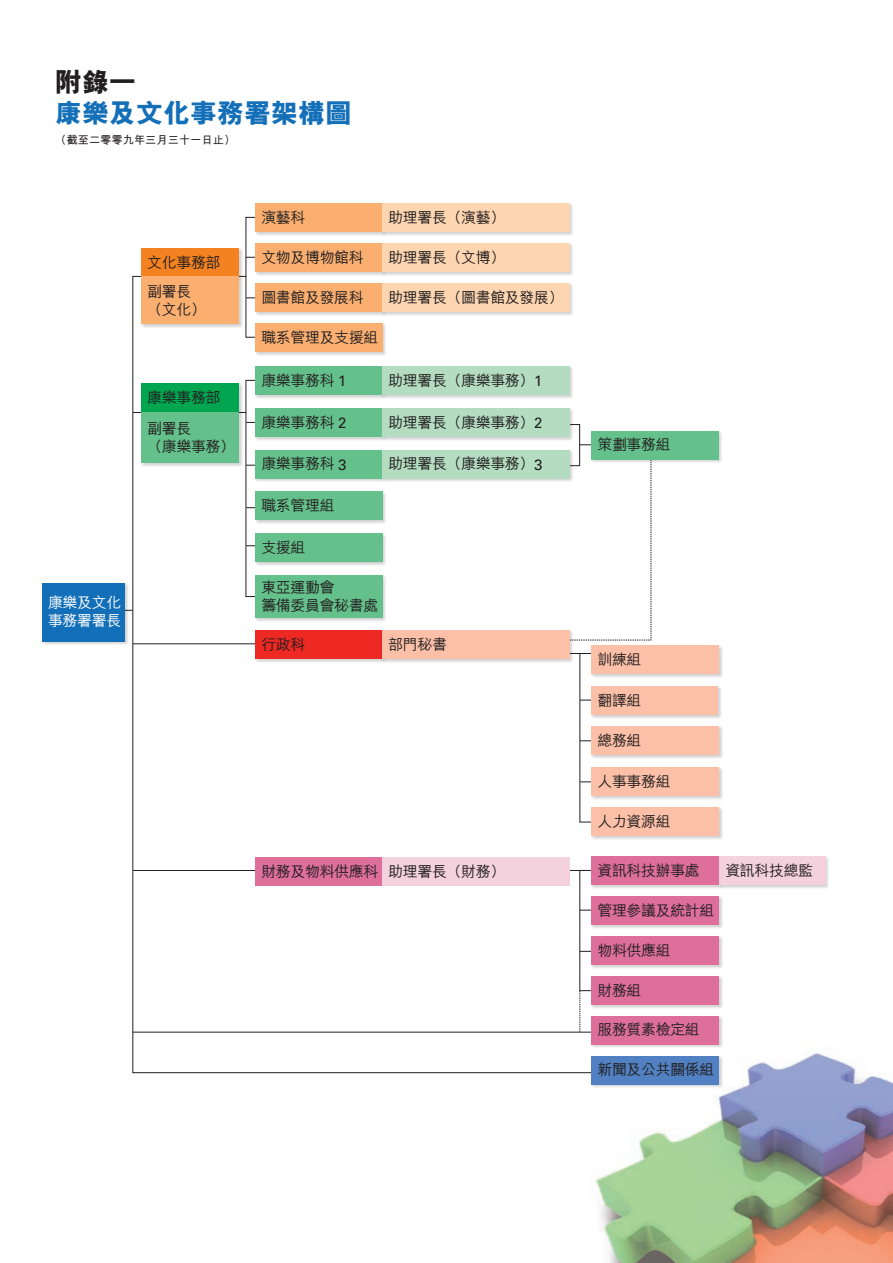
<style>
.page{position:relative;width:893px;height:1263px;background:#fff}
.page>*{position:absolute;margin:0;border:0;box-sizing:border-box;transform-origin:0 0}
.t1{font:800 27px "M Hei HK";color:#136fb8}
.t2{font:800 27px "M Hei HK";color:#231f20}
.t3{font:500 15px/28.8px "M Hei HK";letter-spacing:-.03em;color:#231f20}
.t4{font:500 15px/18px "M Hei HK";letter-spacing:-.03em;color:#fff}
.t5{font:700 11.25px "M Hei HK";color:#231f20}
.s1{font-family:"Univers LT Std";font-weight:400}
</style>
<div class="page">
<img style="left:589px;top:1053px;width:304px;height:210px">
<svg style="left:132px;top:276px;width:463px;height:797px"></svg>
<hr style="left:133px;top:412px;width:113px;height:1px;background:#231f20">
<svg style="left:245px;top:217px;width:29px;height:121px"></svg>
<svg style="left:245px;top:380px;width:29px;height:217px"></svg>
<hr style="left:133px;top:643px;width:140px;height:1px;background:#231f20">
<hr style="left:133px;top:870px;width:452px;height:1px;background:#231f20">
<hr style="left:133px;top:1032px;width:495px;height:1px;background:#231f20">
<svg style="left:552px;top:424px;width:100px;height:217px"></svg>
<div style="left:40px;top:581px;width:90px;height:66px;background:#231f20;opacity:.2"></div>
<div style="left:42px;top:583px;width:83px;height:58px;background:#136fb8"></div>
<div style="left:139px;top:247px;width:105px;height:35px;background:#231f20;opacity:.2"></div>
<div style="left:141px;top:248px;width:98px;height:29px;background:#f58220"></div>
<div style="left:139px;top:275px;width:105px;height:54px;background:#231f20;opacity:.2"></div>
<div style="left:141px;top:277px;width:98px;height:47px;background:#faaf71"></div>
<div style="left:139px;top:382px;width:105px;height:36px;background:#231f20;opacity:.2"></div>
<div style="left:141px;top:383px;width:98px;height:29px;background:#00a54f"></div>
<div style="left:139px;top:410px;width:105px;height:58px;background:#231f20;opacity:.2"></div>
<div style="left:141px;top:412px;width:98px;height:51px;background:#65c18b"></div>
<div style="left:253px;top:321px;width:134px;height:36px;background:#231f20;opacity:.2"></div>
<div style="left:255px;top:323px;width:127px;height:28px;background:#faaf71"></div>
<div style="left:253px;top:490px;width:134px;height:36px;background:#231f20;opacity:.2"></div>
<div style="left:255px;top:492px;width:127px;height:28px;background:#65c18b"></div>
<div style="left:253px;top:532px;width:134px;height:36px;background:#231f20;opacity:.2"></div>
<div style="left:255px;top:533px;width:127px;height:29px;background:#65c18b"></div>
<div style="left:253px;top:574px;width:134px;height:49px;background:#231f20;opacity:.2"></div>
<div style="left:255px;top:575px;width:127px;height:43px;background:#65c18b"></div>
<div style="left:253px;top:202px;width:134px;height:35px;background:#231f20;opacity:.2"></div>
<div style="left:255px;top:203px;width:127px;height:29px;background:#faaf71"></div>
<div style="left:380px;top:202px;width:194px;height:35px;background:#231f20;opacity:.2"></div>
<div style="left:382px;top:203px;width:187px;height:29px;background:#fdd5b0"></div>
<div style="left:253px;top:241px;width:134px;height:36px;background:#231f20;opacity:.2"></div>
<div style="left:255px;top:243px;width:127px;height:29px;background:#faaf71"></div>
<div style="left:380px;top:241px;width:194px;height:36px;background:#231f20;opacity:.2"></div>
<div style="left:382px;top:243px;width:187px;height:29px;background:#fdd5b0"></div>
<div style="left:253px;top:281px;width:134px;height:36px;background:#231f20;opacity:.2"></div>
<div style="left:255px;top:283px;width:127px;height:29px;background:#faaf71"></div>
<div style="left:380px;top:281px;width:194px;height:36px;background:#231f20;opacity:.2"></div>
<div style="left:382px;top:283px;width:187px;height:28px;background:#fdd5b0"></div>
<div style="left:253px;top:365px;width:134px;height:35px;background:#231f20;opacity:.2"></div>
<div style="left:255px;top:366px;width:127px;height:29px;background:#65c18b"></div>
<div style="left:380px;top:365px;width:194px;height:35px;background:#231f20;opacity:.2"></div>
<div style="left:382px;top:366px;width:187px;height:29px;background:#b3dcc0"></div>
<div style="left:253px;top:406px;width:134px;height:36px;background:#231f20;opacity:.2"></div>
<div style="left:255px;top:408px;width:127px;height:28px;background:#65c18b"></div>
<div style="left:380px;top:406px;width:194px;height:36px;background:#231f20;opacity:.2"></div>
<div style="left:382px;top:408px;width:187px;height:28px;background:#b3dcc0"></div>
<div style="left:253px;top:448px;width:134px;height:36px;background:#231f20;opacity:.2"></div>
<div style="left:255px;top:450px;width:127px;height:28px;background:#65c18b"></div>
<div style="left:380px;top:448px;width:194px;height:36px;background:#231f20;opacity:.2"></div>
<div style="left:382px;top:450px;width:187px;height:28px;background:#b3dcc0"></div>
<div style="left:590px;top:429px;width:133px;height:36px;background:#231f20;opacity:.2"></div>
<div style="left:591px;top:431px;width:127px;height:28px;background:#65c18b"></div>
<div style="left:255px;top:857px;width:127px;height:28px;background:#de6f9b"></div>
<div style="left:382px;top:857px;width:188px;height:28px;background:#f3d1dd"></div>
<div style="left:253px;top:628px;width:134px;height:36px;background:#231f20;opacity:.2"></div>
<div style="left:255px;top:630px;width:127px;height:28px;background:#ee2823"></div>
<div style="left:380px;top:628px;width:194px;height:36px;background:#231f20;opacity:.2"></div>
<div style="left:382px;top:630px;width:187px;height:28px;background:#fbc0a7"></div>
<div style="left:590px;top:644px;width:134px;height:36px;background:#231f20;opacity:.2"></div>
<div style="left:591px;top:646px;width:128px;height:28px;background:#fbc0a7"></div>
<div style="left:590px;top:765px;width:134px;height:36px;background:#231f20;opacity:.2"></div>
<div style="left:591px;top:767px;width:128px;height:28px;background:#fbc0a7"></div>
<div style="left:590px;top:725px;width:134px;height:35px;background:#231f20;opacity:.2"></div>
<div style="left:591px;top:726px;width:128px;height:29px;background:#fbc0a7"></div>
<svg style="left:562px;top:653px;width:46px;height:170px"></svg>
<div style="left:590px;top:684px;width:133px;height:36px;background:#231f20;opacity:.2"></div>
<div style="left:591px;top:686px;width:127px;height:29px;background:#fbc0a7"></div>
<div style="left:590px;top:806px;width:134px;height:35px;background:#231f20;opacity:.2"></div>
<div style="left:591px;top:807px;width:128px;height:29px;background:#fbc0a7"></div>
<div style="left:590px;top:974px;width:134px;height:36px;background:#231f20;opacity:.2"></div>
<div style="left:591px;top:976px;width:128px;height:28px;background:#de6f9b"></div>
<div style="left:590px;top:934px;width:134px;height:36px;background:#231f20;opacity:.2"></div>
<div style="left:591px;top:936px;width:128px;height:28px;background:#de6f9b"></div>
<svg style="left:579px;top:870px;width:20px;height:162px"></svg>
<div style="left:590px;top:894px;width:134px;height:36px;background:#231f20;opacity:.2"></div>
<div style="left:591px;top:896px;width:128px;height:28px;background:#de6f9b"></div>
<div style="left:590px;top:1054px;width:134px;height:36px;background:#231f20;opacity:.2"></div>
<div style="left:591px;top:1056px;width:128px;height:28px;background:#5181c2"></div>
<div style="left:590px;top:854px;width:134px;height:36px;background:#231f20;opacity:.2"></div>
<div style="left:591px;top:856px;width:128px;height:29px;background:#de6f9b"></div>
<div style="left:717px;top:854px;width:114px;height:36px;background:#231f20;opacity:.2"></div>
<div style="left:719px;top:856px;width:106px;height:29px;background:#f3d1dd"></div>
<div style="left:590px;top:1014px;width:134px;height:36px;background:#231f20;opacity:.2"></div>
<div style="left:591px;top:1016px;width:128px;height:28px;background:#de6f9b"></div>
<h1 class="t2" style="left:55px;top:68px;width:83px">附錄一</h1>
<h1 class="t1" style="left:55px;top:99px;width:299px">康樂及文化事務署架構圖</h1>
<p class="t5" style="left:55px;top:131px;width:182px">（截至二零零九年三月三十一日止）</p>
<p class="t3" style="left:147px;top:247px;width:75px">文化事務部副署長</p>
<p class="t3" style="left:147px;top:294px;width:60px">（文化）</p>
<p class="t3" style="left:147px;top:381px;width:75px;line-height:30.6px">康樂事務部副署長</p>
<p class="t3" style="left:147px;top:430px;width:89px">（康樂事務）</p>
<p class="t4" style="left:48px;top:593px;width:75px">康樂及文化事務署署長</p>
<p class="t3" style="left:261px;top:201px;width:46px">演藝科</p>
<p class="t3" style="left:388px;top:201px;width:119px">助理署長（演藝）</p>
<p class="t3" style="left:261px;top:241px;width:104px">文物及博物館科</p>
<p class="t3" style="left:388px;top:241px;width:119px">助理署長（文博）</p>
<p class="t3" style="left:261px;top:281px;width:104px">圖書館及發展科</p>
<p class="t3" style="left:388px;top:281px;width:177px">助理署長（圖書館及發展）</p>
<p class="t3" style="left:261px;top:321px;width:119px">職系管理及支援組</p>
<p class="t3" style="left:261px;top:364px;width:87px">康樂事務科 <span class="s1">1</span></p>
<p class="t3" style="left:388px;top:364px;width:156px">助理署長（康樂事務）<span class="s1">1</span></p>
<p class="t3" style="left:261px;top:406px;width:87px">康樂事務科 <span class="s1">2</span></p>
<p class="t3" style="left:388px;top:406px;width:156px">助理署長（康樂事務）<span class="s1">2</span></p>
<p class="t3" style="left:261px;top:448px;width:87px">康樂事務科 <span class="s1">3</span></p>
<p class="t3" style="left:388px;top:448px;width:156px">助理署長（康樂事務）<span class="s1">3</span></p>
<p class="t3" style="left:261px;top:490px;width:75px">職系管理組</p>
<p class="t3" style="left:261px;top:532px;width:46px">支援組</p>
<p class="t3" style="left:261px;top:577px;width:119px;line-height:18px">東亞運動會<br>籌備委員會秘書處</p>
<p class="t3" style="left:261px;top:628px;width:46px">行政科</p>
<p class="t3" style="left:388px;top:628px;width:60px">部門秘書</p>
<p class="t3" style="left:261px;top:855px;width:246px">財務及物料供應科 助理署長（財務）</p>
<p class="t3" style="left:597px;top:429px;width:75px">策劃事務組</p>
<p class="t3" style="left:597px;top:644px;width:46px">訓練組</p>
<p class="t3" style="left:597px;top:684px;width:46px">翻譯組</p>
<p class="t3" style="left:597px;top:725px;width:46px">總務組</p>
<p class="t3" style="left:597px;top:765px;width:75px">人事事務組</p>
<p class="t3" style="left:597px;top:806px;width:75px">人力資源組</p>
<p class="t3" style="left:597px;top:854px;width:104px">資訊科技辦事處</p>
<p class="t3" style="left:725px;top:854px;width:89px">資訊科技總監</p>
<p class="t3" style="left:597px;top:894px;width:119px">管理參議及統計組</p>
<p class="t3" style="left:597px;top:934px;width:75px">物料供應組</p>
<p class="t3" style="left:597px;top:974px;width:46px">財務組</p>
<p class="t3" style="left:597px;top:1014px;width:104px">服務質素檢定組</p>
<p class="t3" style="left:597px;top:1054px;width:119px">新聞及公共關係組</p>
</div>
